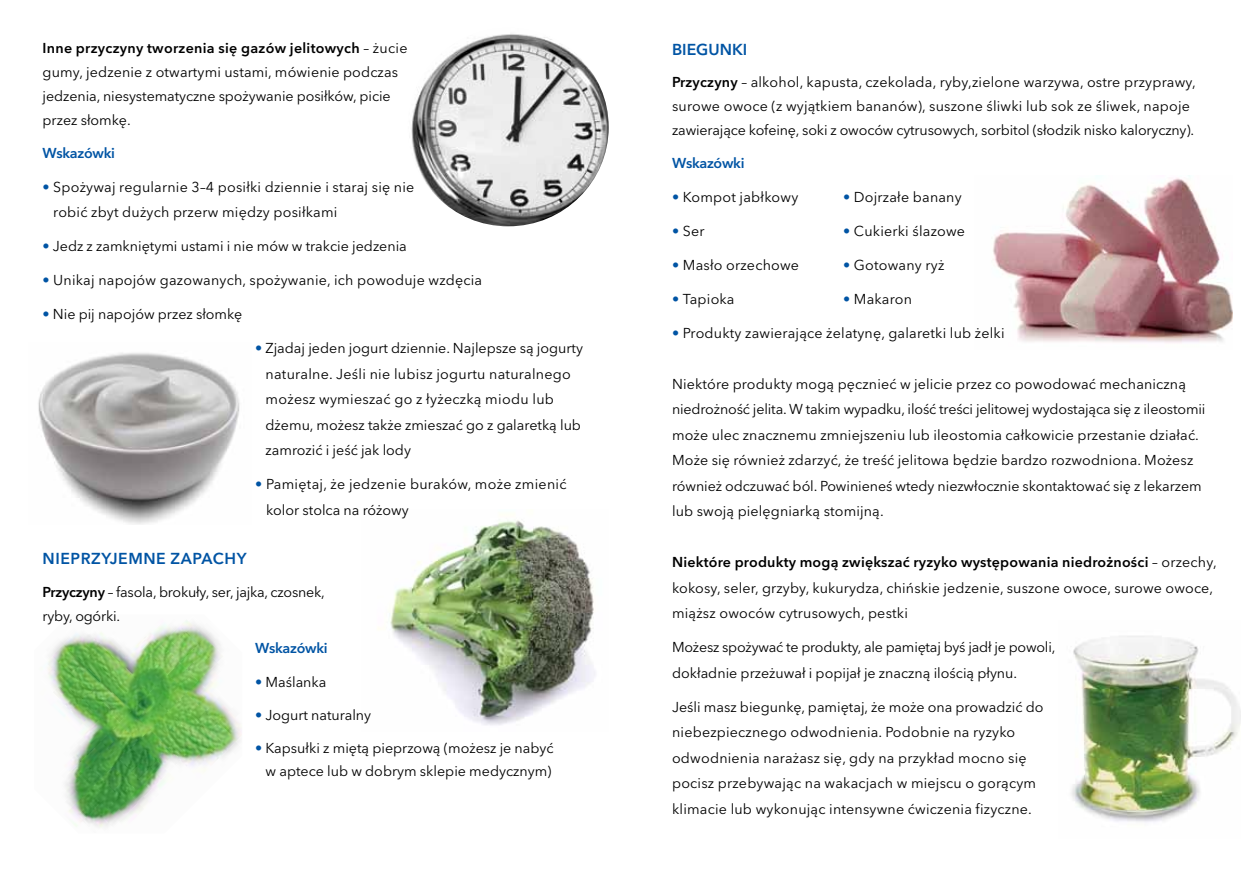
<style>
.page{position:relative;width:1259px;height:893px;background:#fff}
.page>*{position:absolute;margin:0;border:0;box-sizing:border-box;transform-origin:0 0}
.t1{font:600 15.75px "Avenir Next LT Pro";color:#0054a4}
.t2{font:14.25px/25.5px "Avenir Next LT Pro";letter-spacing:.01em;color:#000}
.t3{font:14.25px/24px "Avenir Next LT Pro";letter-spacing:-.015em;color:#000}
.t4{font:600 14.25px "Avenir Next LT Pro";letter-spacing:-.02em;color:#0054a4}
.s1{font-weight:600}
.s2{color:#0054a4}
</style>
<div class="page">
<img style="left:378px;top:520px;width:217px;height:205px">
<img style="left:1071px;top:636px;width:169px;height:186px">
<img style="left:47px;top:620px;width:195px;height:208px">
<img style="left:993px;top:176px;width:239px;height:167px">
<img style="left:38px;top:353px;width:202px;height:171px">
<img style="left:411px;top:34px;width:198px;height:192px">
<p class="t2" style="left:43px;top:36px;width:366px;line-height:24px"><span class="s1">Inne przyczyny tworzenia się gazów jelitowych</span> – żucie gumy, jedzenie z otwartymi ustami, mówienie podczas jedzenia, niesystematyczne spożywanie posiłków, picie przez słomkę.</p>
<p class="t4" style="left:43px;top:144px;width:74px">Wskazówki</p>
<p class="t2" style="left:53px;top:174px;width:362px;text-indent:-11px"><span class="s2">•</span> Spożywaj regularnie 3–4 posiłki dziennie i staraj się nie robić zbyt dużych przerw między posiłkami</p>
<p class="t2" style="left:43px;top:234px;width:366px"><span class="s2">•</span> Jedz z zamkniętymi ustami i nie mów w trakcie jedzenia</p>
<p class="t2" style="left:43px;top:268px;width:441px"><span class="s2">•</span> Unikaj napojów gazowanych, spożywanie, ich powoduje wzdęcia</p>
<p class="t2" style="left:43px;top:302px;width:201px"><span class="s2">•</span> Nie pij napojów przez słomkę</p>
<p class="t2" style="left:265px;top:336px;width:319px;text-indent:-10px"><span class="s2">•</span> Zjadaj jeden jogurt dziennie. Najlepsze są jogurty naturalne. Jeśli nie lubisz jogurtu naturalnego możesz wymieszać go z łyżeczką miodu lub dżemu, możesz także zmieszać go z galaretką lub zamrozić i jeść jak lody</p>
<p class="t2" style="left:266px;top:472px;width:302px;text-indent:-11px"><span class="s2">•</span> Pamiętaj, że jedzenie buraków, może zmienić kolor stolca na różowy</p>
<p class="t1" style="left:43px;top:549px;width:206px">NIEPRZYJEMNE ZAPACHY</p>
<p class="t3" style="left:43px;top:580px;width:284px"><span class="s1">Przyczyny</span> – fasola, brokuły, ser, jajka, czosnek, ryby, ogórki.</p>
<p class="t4" style="left:255px;top:640px;width:74px">Wskazówki</p>
<p class="t2" style="left:255px;top:670px;width:73px"><span class="s2">•</span> Maślanka</p>
<p class="t2" style="left:255px;top:702px;width:117px"><span class="s2">•</span> Jogurt naturalny</p>
<p class="t2" style="left:255px;top:735px;width:300px;line-height:24px;text-align:center"><span class="s2">•</span> Kapsułki z miętą pieprzową (możesz je nabyć w aptece lub w dobrym sklepie medycznym)</p>
<p class="t1" style="left:672px;top:39px;width:77px">BIEGUNKI</p>
<p class="t2" style="left:672px;top:70px;width:525px;line-height:24px"><span class="s1">Przyczyny</span> – alkohol, kapusta, czekolada, ryby,zielone warzywa, ostre przyprawy, surowe owoce (z wyjątkiem bananów), suszone śliwki lub sok ze śliwek, napoje zawierające kofeinę, soki z owoców cytrusowych, sorbitol (słodzik nisko kaloryczny).</p>
<p class="t4" style="left:672px;top:154px;width:74px">Wskazówki</p>
<p class="t2" style="left:672px;top:184px;width:128px"><span class="s2">•</span> Kompot jabłkowy</p>
<p class="t2" style="left:843px;top:184px;width:120px"><span class="s2">•</span> Dojrzałe banany</p>
<p class="t2" style="left:672px;top:218px;width:34px"><span class="s2">•</span> Ser</p>
<p class="t2" style="left:843px;top:218px;width:123px"><span class="s2">•</span> Cukierki ślazowe</p>
<p class="t2" style="left:672px;top:252px;width:129px"><span class="s2">•</span> Masło orzechowe</p>
<p class="t2" style="left:843px;top:252px;width:103px"><span class="s2">•</span> Gotowany ryż</p>
<p class="t2" style="left:672px;top:286px;width:64px"><span class="s2">•</span> Tapioka</p>
<p class="t2" style="left:843px;top:286px;width:70px"><span class="s2">•</span> Makaron</p>
<p class="t2" style="left:672px;top:320px;width:334px"><span class="s2">•</span> Produkty zawierające żelatynę, galaretki lub żelki</p>
<p class="t2" style="left:672px;top:371px;width:535px">Niektóre produkty mogą pęcznieć w jelicie przez co powodować mechaniczną niedrożność jelita. W takim wypadku, ilość treści jelitowej wydostająca się z ileostomii może ulec znacznemu zmniejszeniu lub ileostomia całkowicie przestanie działać.<br>Może się również zdarzyć, że treść jelitowa będzie bardzo rozwodniona. Możesz również odczuwać ból. Powinieneś wtedy niezwłocznie skontaktować się z lekarzem lub swoją pielęgniarką stomijną.</p>
<p class="t2" style="left:672px;top:549px;width:546px"><span class="s1">Niektóre produkty mogą zwiększać ryzyko występowania niedrożności</span> – orzechy, kokosy, seler, grzyby, kukurydza, chińskie jedzenie, suszone owoce, surowe owoce, miąższ owoców cytrusowych, pestki</p>
<p class="t3" style="left:672px;top:634px;width:385px;line-height:25.5px">Możesz spożywać te produkty, ale pamiętaj byś jadł je powoli, dokładnie przeżuwał i popijał je znaczną ilością płynu.</p>
<p class="t2" style="left:672px;top:694px;width:373px">Jeśli masz biegunkę, pamiętaj, że może ona prowadzić do niebezpiecznego odwodnienia. Podobnie na ryzyko odwodnienia narażasz się, gdy na przykład mocno się pocisz przebywając na wakacjach w miejscu o gorącym klimacie lub wykonując intensywne ćwiczenia fizyczne.</p>
</div>
